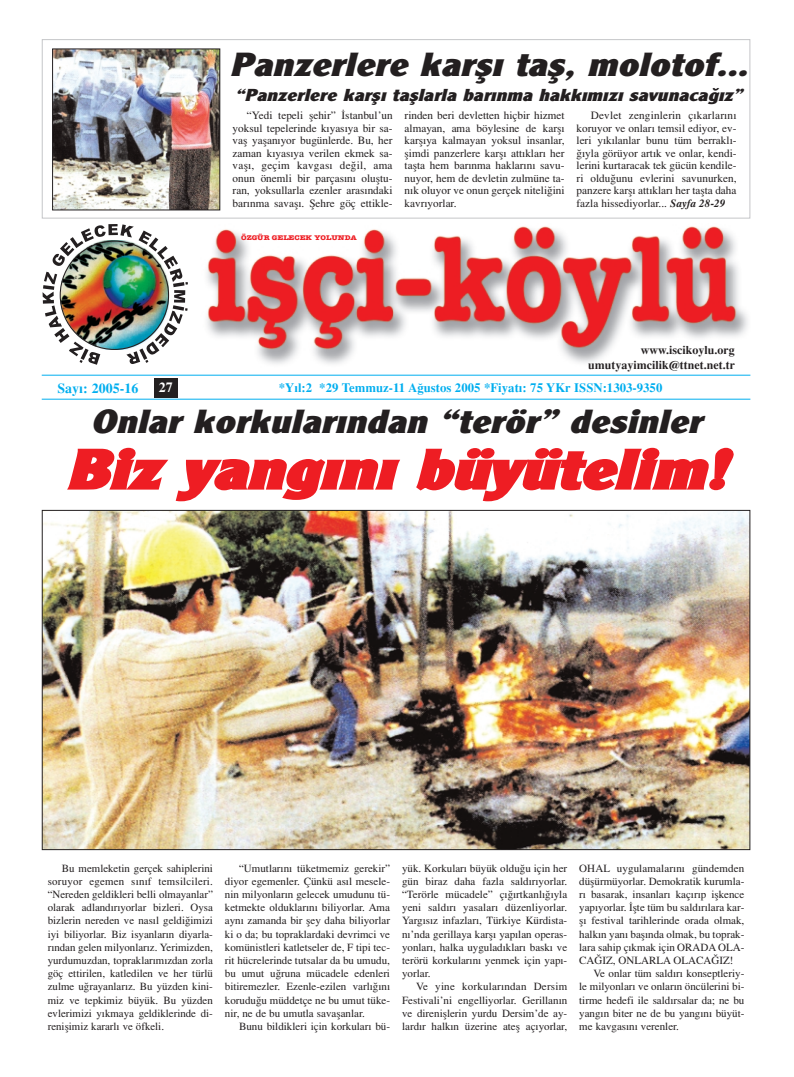
<style>
.page{position:relative;width:794px;height:1077px;background:#fff}
.page>*{position:absolute;margin:0;border:0;box-sizing:border-box;transform-origin:0 0}
.t1{font:italic 700 58px "Clearface Got Ex";color:#ee1d23;scale:1.2 1}
.t2{font:italic 700 35px "Clearface Got Ex";color:#231f20;scale:1.12 1}
.t3{font:italic 700 18.1px "Clearface Got Ex";color:#231f20;scale:1.12 1}
.t4{font:14px "Times Turk B";color:#00aeef}
.t5{font:14px "Times Turk B";color:#fff}
.t6{font:12.8px "Times Turk B";color:#00aeef}
.t7{font:12px "Times Turk B";color:#231f20}
.t8{font:11.2px/12.5px "Times Turk";color:#231f20;text-align:justify}
.t9{font:11px/13.2px "Times Turk";color:#231f20;text-align:justify}
.t10{font:700 6.8px "American Typewriter";color:#ee1d23;scale:1.15 1}
.s1{font-family:"Times Turk BI"}
</style>
<div class="page">
<img style="left:207px;top:226px;width:541px;height:138px">
<img style="left:43px;top:224px;width:145px;height:141px">
<div style="left:42px;top:39px;width:708px;height:180px;border:1px solid #c5c6c8"></div>
<div style="left:154px;top:378px;width:24px;height:20px;background:#231f20"></div>
<hr style="left:42px;top:375px;width:708px;height:1px;background:#00aeef">
<hr style="left:42px;top:399px;width:708px;height:1px;background:#00aeef">
<img style="left:44px;top:512px;width:704px;height:336px">
<img style="left:54px;top:50px;width:164px;height:158px">
<div style="left:52px;top:48px;width:168px;height:162px;border:1px solid #231f20"></div>
<h2 class="t2" style="left:229px;top:52px;width:471px">Panzerlere karfl› tafl, molotof...</h2>
<h3 class="t3" style="left:235px;top:88px;width:459px">“Panzerlere karfl› tafllarla bar›nma hakk›m›z› savunaca¤›z”</h3>
<p class="t8" style="left:233px;top:111px;width:161px;text-indent:14px">“Yedi tepeli flehir” ‹stanbul’un yoksul tepelerinde k›yas›ya bir sa&shy;vafl yaflan›yor bugünlerde. Bu, her zaman k›yas›ya verilen ekmek sa&shy;vafl›, geçim kavgas› de¤il, ama onun önemli bir parças›n› olufltu&shy;ran, yoksullarla ezenler aras›ndaki bar›nma savafl›. fiehre göç ettikle-</p>
<p class="t8" style="left:405px;top:111px;width:161px">rinden beri devletten hiçbir hizmet almayan, ama böylesine de karfl› karfl›ya kalmayan yoksul insanlar, flimdi panzerlere karfl› att›klar› her taflta hem bar›nma haklar›n› savu&shy;nuyor, hem de devletin zulmüne ta&shy;n›k oluyor ve onun gerçek niteli¤ini kavr›yorlar.</p>
<p class="t8" style="left:577px;top:111px;width:161px;text-indent:14px">Devlet zenginlerin ç›karlar›n› koruyor ve onlar› temsil ediyor, ev&shy;leri y›k›lanlar bunu tüm berrakl›- ¤›yla görüyor art›k ve onlar, kendi&shy;lerini kurtaracak tek gücün kendile&shy;ri oldu¤unu evlerini savunurken, panzere karfl› att›klar› her taflta daha fazla hissediyorlar... <span class="s1">Sayfa 28-29</span></p>
<p class="t10" style="left:241px;top:236px;width:102px">ÖZGÜR GELECEK YOLUNDA</p>
<p class="t7" style="left:641px;top:345px;width:95px">www.iscikoylu.org</p>
<p class="t7" style="left:588px;top:360px;width:149px">umutyayimcilik@ttnet.net.tr</p>
<p class="t4" style="left:58px;top:382px;width:82px">Say›: 2005-16</p>
<p class="t5" style="left:159px;top:381px;width:15px">27</p>
<p class="t6" style="left:279px;top:382px;width:385px">*Y›l:2 *29 Temmuz-11 A¤ustos 2005 *Fiyat›: 75 YKr ISSN:1303-9350</p>
<h2 class="t2" style="left:91px;top:408px;width:554px">Onlar korkular›ndan “terör” desinler</h2>
<h1 class="t1" style="left:66px;top:448px;width:564px">Biz yang›n› büyütelim!</h1>
<p class="t9" style="left:48px;top:862px;width:167px;text-indent:14px">Bu memleketin gerçek sahiplerini soruyor egemen s›n›f temsilcileri. “Nereden geldikleri belli olmayanlar” olarak adland›r›yorlar bizleri. Oysa bizlerin nereden ve nas›l geldi¤imizi iyi biliyorlar. Biz isyanlar›n diyarla&shy;r›ndan gelen milyonlar›z. Yerimizden, yurdumuzdan, topraklar›m›zdan zorla göç ettirilen, katledilen ve her türlü zulme u¤rayanlar›z. Bu yüzden kini&shy;miz ve tepkimiz büyük. Bu yüzden evlerimizi y›kmaya geldiklerinde di&shy;reniflimiz kararl› ve öfkeli.</p>
<p class="t9" style="left:225px;top:862px;width:167px;text-indent:14px">“Umutlar›n› tüketmemiz gerekir” diyor egemenler. Çünkü as›l mesele&shy;nin milyonlar›n gelecek umudunu tü&shy;ketmekte olduklar›n› biliyorlar. Ama ayn› zamanda bir fley daha biliyorlar ki o da; bu topraklardaki devrimci ve komünistleri katletseler de, F tipi tec&shy;rit hücrelerinde tutsalar da bu umudu, bu umut u¤runa mücadele edenleri bitiremezler. Ezenle-ezilen varl›¤›n› korudu¤u müddetçe ne bu umut tüke&shy;nir, ne de bu umutla savaflanlar.</p>
<p class="t9" style="left:239px;top:1021px;width:152px">Bunu bildikleri için korkular› bü-</p>
<p class="t9" style="left:402px;top:862px;width:167px">yük. Korkular› büyük oldu¤u için her gün biraz daha fazla sald›r›yorlar. “Terörle mücadele” ç›¤›rtkanl›¤›yla yeni sald›r› yasalar› düzenliyorlar.<br>Yarg›s›z infazlar›, Türkiye Kürdista&shy;n›’nda gerillaya karfl› yap›lan operas&shy;yonlar›, halka uygulad›klar› bask› ve terörü korkular›n› yenmek için yap›- yorlar.</p>
<p class="t9" style="left:402px;top:981px;width:167px;text-indent:14px">Ve yine korkular›ndan Dersim Festivali’ni engelliyorlar. Gerillan›n ve direnifllerin yurdu Dersim’de ay&shy;lard›r halk›n üzerine atefl aç›yorlar,</p>
<p class="t9" style="left:579px;top:862px;width:167px">OHAL uygulamalar›n› gündemden</p>
<p class="t9" style="left:579px;top:876px;width:167px">düflürmüyorlar. Demokratik kurumla-</p>
<p class="t9" style="left:579px;top:889px;width:167px">r› basarak, insanlar› kaç›r›p iflkence</p>
<p class="t9" style="left:579px;top:902px;width:167px">yap›yorlar. ‹flte tüm bu sald›r›lara kar-</p>
<p class="t9" style="left:579px;top:915px;width:167px">fl› festival tarihlerinde orada olmak,</p>
<p class="t9" style="left:579px;top:928px;width:167px">halk›n yan› bafl›nda olmak, bu toprak-</p>
<p class="t9" style="left:579px;top:942px;width:167px">lara sahip ç›kmak için ORADA OLA-</p>
<p class="t9" style="left:579px;top:955px;width:156px">CA⁄IZ, ONLARLA OLACA⁄IZ!</p>
<p class="t9" style="left:593px;top:968px;width:152px">Ve onlar tüm sald›r› konseptleriy-</p>
<p class="t9" style="left:579px;top:981px;width:167px">le milyonlar› ve onlar›n öncülerini bi-</p>
<p class="t9" style="left:579px;top:994px;width:167px">tirme hedefi ile sald›rsalar da; ne bu</p>
<p class="t9" style="left:579px;top:1008px;width:167px">yang›n biter ne de bu yang›n› büyüt-</p>
<p class="t9" style="left:579px;top:1021px;width:101px">me kavgas›n› verenler.</p>
</div>
